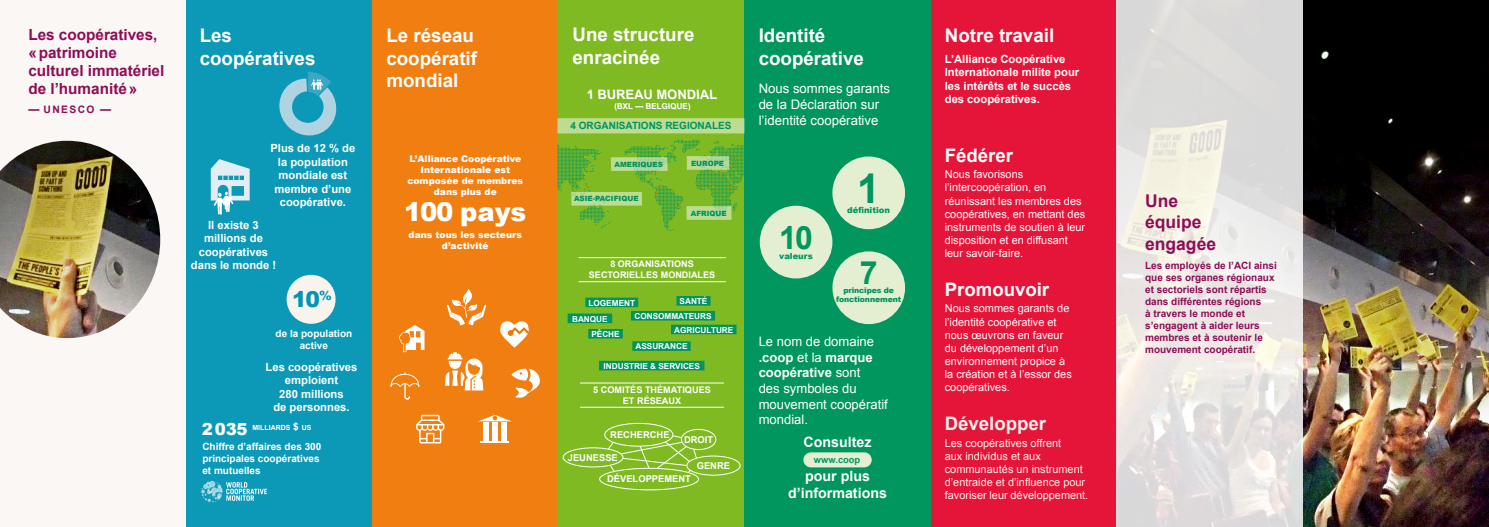
<style>
.page{position:relative;width:1489px;height:527px;background:#fff}
.page>*{position:absolute;margin:0;border:0;box-sizing:border-box;transform-origin:0 0}
.t1{font:700 41px "Arial";color:#00965e}
.t2{font:700 32px "Arial";color:#00965e}
.t3{font:900 25.88px "Arial";color:#fff}
.t4{font:900 21.75px "Arial";color:#0094b5}
.h1_tete_de_page{font:700 18.75px/22.5px "Arial";color:#fff}
.t5{font:700 18.62px "Arial";color:#fff}
.t6{font:700 18.62px "Arial";color:#f9f3ed}
.t7{font:700 17.5px/21.2px "Arial";color:#8d0d57}
.t8{font:900 16.62px "Arial";color:#fff}
.t9{font:700 15.25px/18.2px "Arial";color:#8d0d57}
.t10{font:700 14.25px/17.1px "Arial";color:#fff;text-align:center}
.t11{font:13.12px/15.8px "Arial";color:#fff}
.t12{font:13px/15.6px "Arial";color:#fff}
.t13{font:700 13px "Arial";color:#fff}
.t14{font:700 11.25px/13.5px "Arial";color:#fff;text-align:center}
.t15{font:10.88px/13.1px "Arial";color:#fff}
.t16{font:10.88px/13.1px "Arial";color:#f9f3ed}
.t17{font:700 10.25px "Arial";letter-spacing:.135em;color:#8d0d57}
.t18{font:700 10px/12px "Arial";color:#8d0d57}
.t19{font:700 10px/12px "Arial";color:#fff;text-align:center}
.t20{font:700 10px "Arial";color:#00945e}
.t21{font:700 9.38px "Arial";color:#fff}
.t22{font:700 9.38px "Arial";color:#00965e}
.t23{font:900 9.12px/11px "Arial";color:#fff;text-align:center}
.t24{font:700 9.12px/11px "Arial";color:#fff;text-align:center}
.t25{font:700 9px/10.9px "Arial";color:#fff;text-align:center}
.t26{font:900 8.38px "Arial";color:#00965e}
.t27{font:700 8.25px "Arial";color:#fff}
.t28{font:700 8.12px "Arial";color:#fff}
.t29{font:900 7.75px/9.2px "Arial";letter-spacing:-.015em;color:#00965e;text-align:center}
.t30{font:900 7.25px "Arial";color:#00945e}
.t31{font:700 7px "Arial";color:#fff}
.s1{font-size:11px}
.s2{font-size:10px}
.s3{font-weight:700}
</style>
<div class="page">
<div style="left:0;top:0;width:1488px;height:526px;background:#fbf7f4"></div>
<img style="left:1302px;top:0;width:186px;height:526px">
<div style="left:186px;top:0;width:186px;height:526px;background:#0c99b8"></div>
<div style="left:372px;top:0;width:186px;height:526px;background:#f07e10"></div>
<div style="left:558px;top:0;width:186px;height:526px;background:#7fba23"></div>
<div style="left:930px;top:0;width:186px;height:526px;background:#e51439"></div>
<div style="left:744px;top:0;width:186px;height:526px;background:#00965e"></div>
<img style="left:0;top:141px;width:160px;height:197px">
<div style="left:286px;top:274px;width:49px;height:49px;background:#f9f3ed;border-radius:50%"></div>
<div style="left:209px;top:480px;width:6px;height:7px;background:#119bb9;border-radius:50%"></div>
<svg style="left:201px;top:481px;width:66px;height:21px"></svg>
<svg style="left:279px;top:72px;width:58px;height:64px"></svg>
<svg style="left:211px;top:159px;width:39px;height:55px"></svg>
<svg style="left:447px;top:289px;width:39px;height:36px"></svg>
<svg style="left:416px;top:414px;width:28px;height:29px"></svg>
<svg style="left:511px;top:368px;width:29px;height:30px"></svg>
<svg style="left:399px;top:325px;width:26px;height:27px"></svg>
<div style="left:483px;top:421px;width:6px;height:18px;background:#fff"></div>
<div style="left:492px;top:422px;width:6px;height:18px;background:#fff"></div>
<div style="left:501px;top:422px;width:6px;height:18px;background:#fff"></div>
<hr style="left:480px;top:440px;width:29px;height:2px;background:#fff">
<svg style="left:479px;top:414px;width:32px;height:7px"></svg>
<svg style="left:500px;top:321px;width:29px;height:26px"></svg>
<svg style="left:445px;top:352px;width:38px;height:38px"></svg>
<svg style="left:390px;top:372px;width:29px;height:28px"></svg>
<hr style="left:578px;top:257px;width:147px;height:1px;background:#fff">
<hr style="left:578px;top:281px;width:147px;height:1px;background:#fff">
<div style="left:599px;top:360px;width:105px;height:10px;background:#00945e"></div>
<div style="left:671px;top:324px;width:65px;height:10px;background:#00945e"></div>
<div style="left:588px;top:328px;width:34px;height:10px;background:#00945e"></div>
<div style="left:585px;top:297px;width:53px;height:10px;background:#00945e"></div>
<div style="left:676px;top:296px;width:34px;height:9px;background:#00945e"></div>
<div style="left:631px;top:310px;width:84px;height:10px;background:#00945e"></div>
<div style="left:567px;top:313px;width:45px;height:10px;background:#00945e"></div>
<svg style="left:624px;top:140px;width:120px;height:91px"></svg>
<svg style="left:557px;top:145px;width:53px;height:82px"></svg>
<svg style="left:686px;top:206px;width:45px;height:13px"></svg>
<svg style="left:571px;top:192px;width:71px;height:13px"></svg>
<svg style="left:686px;top:156px;width:43px;height:14px"></svg>
<svg style="left:611px;top:157px;width:56px;height:14px"></svg>
<div style="left:557px;top:118px;width:187px;height:15px;background:#bedc90"></div>
<hr style="left:580px;top:382px;width:144px;height:1px;background:#fff">
<hr style="left:580px;top:406px;width:144px;height:1px;background:#fff">
<div style="left:604px;top:423px;width:69px;height:23px;border:1px solid #fff;border-radius:50%"></div>
<div style="left:599px;top:467px;width:99px;height:22px;border:1px solid #fff;border-radius:50%"></div>
<div style="left:681px;top:429px;width:35px;height:20px;border:1px solid #fff;border-radius:50%"></div>
<div style="left:563px;top:447px;width:60px;height:19px;border:1px solid #fff;border-radius:50%"></div>
<div style="left:686px;top:455px;width:54px;height:20px;border:1px solid #fff;border-radius:50%"></div>
<svg style="left:607px;top:435px;width:90px;height:37px"></svg>
<div style="left:803px;top:452px;width:68px;height:15px;background:#e4efd1;border-radius:8px"></div>
<div style="left:832px;top:156px;width:73px;height:73px;background:#e4efd1;border-radius:50%"></div>
<div style="left:759px;top:205px;width:73px;height:73px;background:#e4efd1;border-radius:50%"></div>
<div style="left:832px;top:251px;width:73px;height:73px;background:#e4efd1;border-radius:50%"></div>
<svg style="left:1116px;top:0;width:186px;height:526px"></svg>
<div style="left:632px;top:341px;width:58px;height:9px;background:#00945e"></div>
<h5 class="t9" style="left:28px;top:26px;width:137px">Les coopératives, «patrimoine culturel immatériel de l’humanité»</h5>
<h5 class="t17" style="left:28px;top:102px;width:84px"><span class="s1">—</span> UNESCO <span class="s1">—</span></h5>
<p class="h1_tete_de_page" style="left:200px;top:25px;width:117px">Les coopératives</p>
<h5 class="t14" style="left:270px;top:142px;width:87px">Plus de 12 % de la population mondiale est membre d’une coopérative.</h5>
<h5 class="t14" style="left:191px;top:218px;width:87px">Il existe 3 millions de coopératives dans le monde !</h5>
<h5 class="t4" style="left:292px;top:283px;width:41px">10<sup>%</sup></h5>
<h5 class="t19" style="left:275px;top:327px;width:78px">de la population active</h5>
<h5 class="t14" style="left:265px;top:360px;width:93px">Les coopératives emploient<br>280 millions<br>de personnes.</h5>
<p class="t8" style="left:202px;top:417px;width:47px">2035</p>
<p class="t31" style="left:252px;top:422px;width:60px">MILLIARDS <span class="s2">$</span> US</p>
<p class="t19" style="left:202px;top:440px;width:120px;text-align:left">Chiffre d’affaires des 300 principales coopératives et mutuelles</p>
<p class="h1_tete_de_page" style="left:386px;top:25px;width:92px">Le réseau coopératif mondial</p>
<p class="h1_tete_de_page" style="left:572px;top:24px;width:123px">Une structure enracinée</p>
<h5 class="t13" style="left:587px;top:86px;width:133px">1 BUREAU MONDIAL</h5>
<h5 class="t28" style="left:614px;top:100px;width:78px">(BXL — BELGIQUE)</h5>
<h5 class="t23" style="left:407px;top:153px;width:117px">L’Alliance Coopérative<br>Internationale est composée de membres dans plus de</h5>
<h5 class="t3" style="left:404px;top:193px;width:124px">100 pays</h5>
<h5 class="t23" style="left:408px;top:229px;width:115px">dans tous les secteurs d’activité</h5>
<h5 class="t20" style="left:570px;top:119px;width:162px">4 ORGANISATIONS REGIONALES</h5>
<p class="t30" style="left:614px;top:159px;width:50px">AMERIQUES</p>
<p class="t30" style="left:691px;top:157px;width:35px">EUROPE</p>
<p class="t30" style="left:574px;top:193px;width:66px">ASIE-PACIFIQUE</p>
<p class="t30" style="left:690px;top:207px;width:38px">AFRIQUE</p>
<h5 class="t25" style="left:589px;top:259px;width:128px">8 ORGANISATIONS<br>SECTORIELLES MONDIALES</h5>
<p class="t27" style="left:588px;top:297px;width:48px">LOGEMENT</p>
<p class="t27" style="left:679px;top:295px;width:29px">SANTÉ</p>
<p class="t27" style="left:572px;top:313px;width:37px">BANQUE</p>
<p class="t27" style="left:634px;top:310px;width:79px">CONSOMMATEURS</p>
<p class="t27" style="left:591px;top:328px;width:30px">PÊCHE</p>
<p class="t27" style="left:674px;top:324px;width:61px">AGRICULTURE</p>
<p class="t27" style="left:635px;top:340px;width:54px">ASSURANCE</p>
<p class="t27" style="left:603px;top:360px;width:98px">INDUSTRIE &amp; SERVICES</p>
<h5 class="t24" style="left:593px;top:384px;width:119px">5 COMITÉS THÉMATIQUES<br>ET RÉSEAUX</h5>
<p class="t21" style="left:610px;top:428px;width:61px">RECHERCHE</p>
<p class="t21" style="left:607px;top:472px;width:85px">DÉVELOPPEMENT</p>
<p class="t21" style="left:684px;top:432px;width:31px">DROIT</p>
<p class="t21" style="left:568px;top:450px;width:52px">JEUNESSE</p>
<p class="t21" style="left:696px;top:458px;width:35px">GENRE</p>
<p class="h1_tete_de_page" style="left:758px;top:25px;width:107px">Identité coopérative</p>
<p class="t11" style="left:758px;top:81px;width:133px">Nous sommes garants de la Déclaration sur l’identité coopérative</p>
<h5 class="t1" style="left:857px;top:161px;width:24px">1</h5>
<h5 class="t2" style="left:779px;top:216px;width:35px">10</h5>
<h5 class="t26" style="left:779px;top:249px;width:35px">valeurs</h5>
<h5 class="t26" style="left:847px;top:203px;width:44px">définition</h5>
<h5 class="t2" style="left:859px;top:251px;width:19px">7</h5>
<h5 class="t29" style="left:836px;top:285px;width:66px">principes de fonctionnement</h5>
<p class="t12" style="left:758px;top:333px;width:131px">Le nom de domaine <span class="s3">.coop</span> et la <span class="s3">marque coopérative</span> sont<br>des symboles du mouvement coopératif mondial.</p>
<p class="t10" style="left:803px;top:433px;width:69px">Consultez</p>
<p class="t22" style="left:814px;top:453px;width:48px">www.coop</p>
<p class="t10" style="left:788px;top:467px;width:100px">pour plus d’informations</p>
<p class="h1_tete_de_page" style="left:944px;top:25px;width:111px">Notre travail</p>
<p class="t14" style="left:944px;top:52px;width:136px;text-align:left">L’Alliance Coopérative<br>Internationale milite pour les intérêts et le succès des coopératives.</p>
<p class="t5" style="left:944px;top:143px;width:70px">Fédérer</p>
<p class="t15" style="left:944px;top:168px;width:142px">Nous favorisons l’intercoopération, en réunissant les membres des coopératives, en mettant des instruments de soutien à leur disposition et en diffusant leur savoir-faire.</p>
<p class="t5" style="left:944px;top:277px;width:106px">Promouvoir</p>
<p class="t15" style="left:944px;top:302px;width:128px">Nous sommes garants de l’identité coopérative et nous œuvrons en faveur du développement d’un environnement propice à la création et à l’essor des coopératives.</p>
<p class="t6" style="left:944px;top:411px;width:103px">Développer</p>
<p class="t16" style="left:944px;top:436px;width:145px">Les coopératives offrent<br>aux individus et aux communautés un instrument d’entraide et d’influence pour favoriser leur développement.</p>
<h1 class="t7" style="left:1144px;top:191px;width:72px">Une équipe engagée</h1>
<p class="t18" style="left:1144px;top:259px;width:133px">Les employés de l’ACI ainsi que ses organes régionaux et sectoriels sont répartis dans différentes régions<br>à travers le monde et s’engagent à aider leurs membres et à soutenir le mouvement coopératif.</p>
</div>
